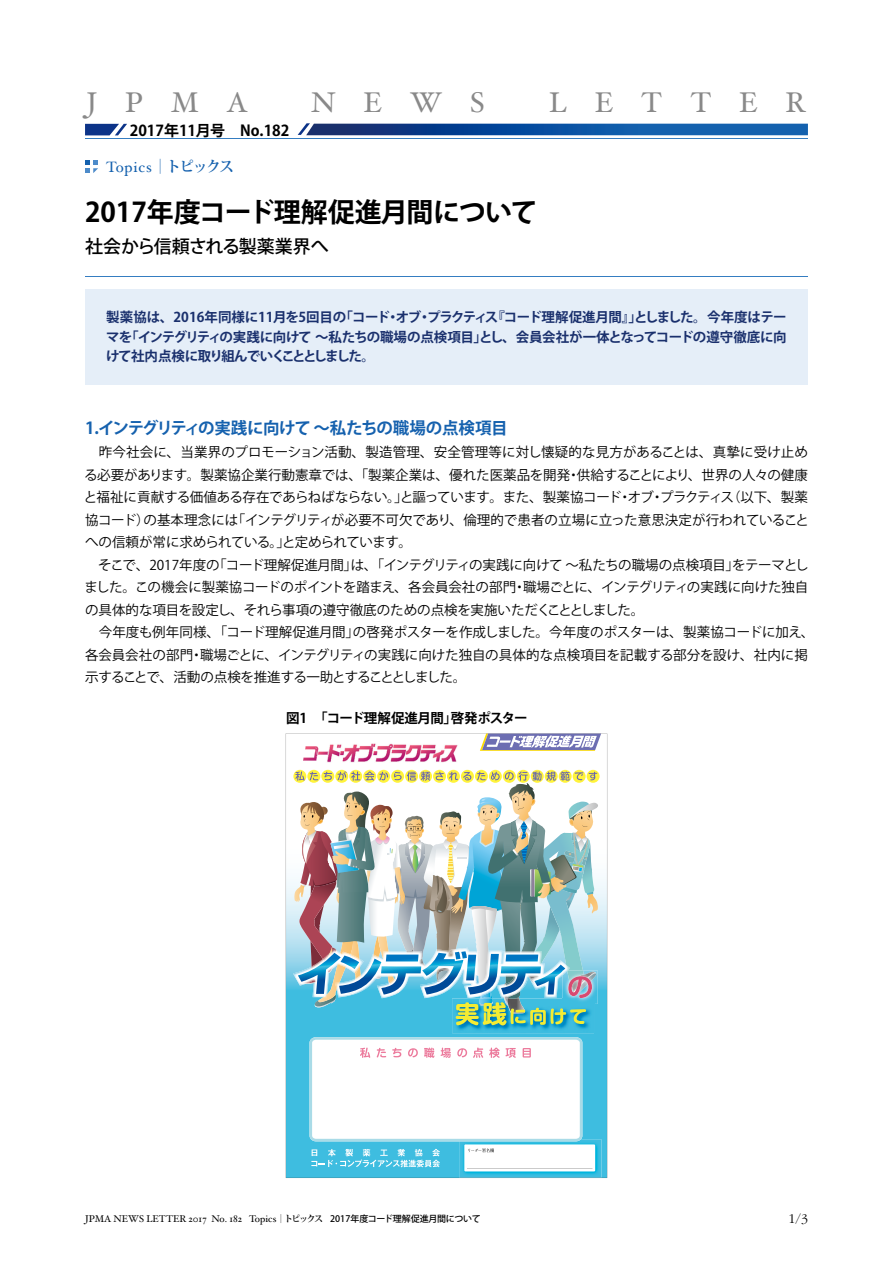
<style>
.page{position:relative;width:893px;height:1263px;background:#fff}
.page>*{position:absolute;margin:0;border:0;box-sizing:border-box;transform-origin:0 0}
.t1{font:28.5px "Hoefler Text";letter-spacing:.985em;color:#898989}
.t2{font:700 27px "Koz Go Pr 6 N";letter-spacing:-.02em;color:#000}
.t3{font:500 18px "Koz Go Pr 6 N";letter-spacing:-.01em;color:#000}
.t4{font:700 16.5px "Koz Go Pr 6 N";letter-spacing:-.02em;color:#1561ae}
.t5{font:700 15px "Koz Go Pr 6 N";color:#000}
.t6{font:15px "Hoefler Text";letter-spacing:.05em;color:#1561ae}
.t7{font:300 13.8px "Garamond";color:#000}
.t8{font:13.5px/22.5px "Koz Go Pr 6 N";letter-spacing:-.005em;color:#000}
.t9{font:700 13.5px/19.5px "Koz Go Pr 6 N";letter-spacing:-.05em;color:#1a306d;text-align:justify}
.t10{font:700 13.5px "Koz Go Pr 6 N";letter-spacing:-.035em;color:#000}
.t11{font:9.75px "Hoefler Text";color:#000}
.s1{font-family:"Koz Min Pr 6 N";font-weight:700}
.s2{font-family:"Koz Min Pro";font-size:9px}
.s3{font-family:"Koz Min Pro";font-weight:700;font-size:9px}
.s4{font-family:"Koz Go Pr 6 N";font-weight:500;font-size:9px}
</style>
<div class="page">
<div style="left:85px;top:289px;width:723px;height:95px;background:#e5eef8"></div>
<img style="left:286px;top:733px;width:321px;height:445px">
<hr style="left:85px;top:276px;width:723px;height:1px;background:#357dc1">
<svg style="left:85px;top:160px;width:13px;height:13px"></svg>
<svg style="left:85px;top:124px;width:42px;height:11px"></svg>
<svg style="left:298px;top:123px;width:510px;height:12px;background:#1f59a0"></svg>
<hr style="left:85px;top:139px;width:723px;height:1px;background:#357dc1">
<img style="left:326px;top:743px;width:133px;height:20px">
<h1 class="t1" style="left:87px;top:85px;width:163px">JPMA</h1>
<h1 class="t1" style="left:311px;top:85px;width:175px">NEWS</h1>
<h1 class="t1" style="left:549px;top:85px;width:259px">LETTER</h1>
<p class="t5" style="left:130px;top:122px;width:161px">2017年11月号　No.182</p>
<p class="t6" style="left:106px;top:158px;width:130px">Topics<span class="s1">｜トピックス</span></p>
<h2 class="t2" style="left:85px;top:196px;width:454px">2017年度コード理解促進月間について</h2>
<h3 class="t3" style="left:85px;top:236px;width:245px">社会から信頼される製薬業界へ</h3>
<p class="t9" style="left:106px;top:308px;width:682px">製薬協は、2016年同様に11月を5回目の「コード・オブ・プラクティス『コード理解促進月間』」としました。今年度はテーマを「インテグリティの実践に向けて ～私たちの職場の点検項目」とし、会員会社が一体となってコードの遵守徹底に向けて社内点検に取り組んでいくこととしました。</p>
<p class="t4" style="left:85px;top:419px;width:424px">1.インテグリティの実践に向けて ～私たちの職場の点検項目</p>
<p class="t8" style="left:84px;top:441px;width:732px">　昨今社会に、当業界のプロモーション活動、製造管理、安全管理等に対し懐疑的な見方があることは、真摯に受け止める必要があります。製薬協企業行動憲章では、「製薬企業は、優れた医薬品を開発・供給することにより、世界の人々の健康と福祉に貢献する価値ある存在であらねばならない。」と謳っています。また、製薬協コード・オブ・プラクティス（以下、製薬協コード）の基本理念には「インテグリティが必要不可欠であり、倫理的で患者の立場に立った意思決定が行われていることへの信頼が常に求められている。」と定められています。<br>　そこで、2017年度の「コード理解促進月間」は、「インテグリティの実践に向けて ～私たちの職場の点検項目」をテーマとしました。この機会に製薬協コードのポイントを踏まえ、各会員会社の部門・職場ごとに、インテグリティの実践に向けた独自の具体的な項目を設定し、それら事項の遵守徹底のための点検を実施いただくこととしました。<br>　今年度も例年同様、「コード理解促進月間」の啓発ポスターを作成しました。今年度のポスターは、製薬協コードに加え、各会員会社の部門・職場ごとに、インテグリティの実践に向けた独自の具体的な点検項目を記載する部分を設け、社内に掲示することで、活動の点検を推進する一助とすることとしました。</p>
<p class="t10" style="left:286px;top:710px;width:243px">図1　「コード理解促進月間」啓発ポスター</p>
<p class="t11" style="left:85px;top:1213px;width:397px">JPMA NEWS LETTER 2017 No. 182 Topics<span class="s2">｜</span><span class="s3">トピックス</span> <span class="s4">2017年度コード理解促進月間について</span></p>
<p class="t7" style="left:789px;top:1211px;width:21px">1/3</p>
</div>
